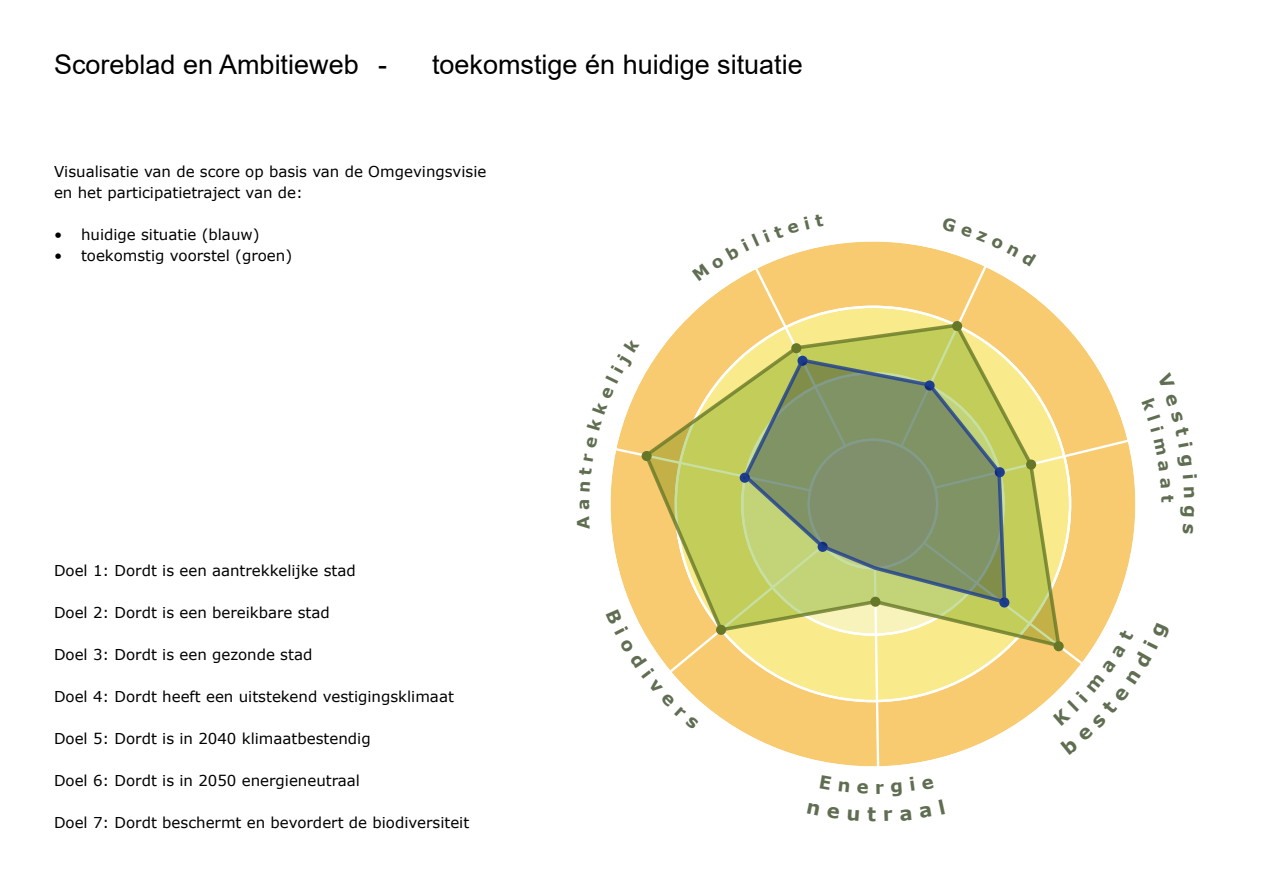
<style>
.page{position:relative;width:1263px;height:893px;background:#fff}
.page>*{position:absolute;margin:0;border:0;box-sizing:border-box;transform-origin:0 0}
.t1{font:27px "Arial";color:#000}
.t2{font:700 16.8px "Verdana";color:#384926}
.t3{font:15px/21px "Verdana";color:#000}
</style>
<div class="page">
<div style="left:609px;top:240px;width:527px;height:527px;background:#f9cb70;border-radius:50%"></div>
<div style="left:676px;top:307px;width:394px;height:394px;background:#f9eb8b;border-radius:50%"></div>
<svg style="left:872px;top:647px;width:8px;height:120px"></svg>
<svg style="left:660px;top:331px;width:385px;height:316px"></svg>
<svg style="left:744px;top:358px;width:262px;height:246px;background:#8d9f6d"></svg>
<div style="left:870px;top:597px;width:10px;height:10px;border:4px solid #667828;border-radius:50%"></div>
<svg style="left:609px;top:241px;width:239px;height:252px"></svg>
<svg style="left:899px;top:241px;width:233px;height:249px"></svg>
<svg style="left:612px;top:541px;width:216px;height:189px"></svg>
<svg style="left:921px;top:540px;width:212px;height:215px"></svg>
<h1 class="t1" style="left:54px;top:46px;width:334px">Scoreblad en Ambitieweb -</h1>
<h1 class="t1" style="left:432px;top:46px;width:372px">toekomstige én huidige situatie</h1>
<p class="t3" style="left:54px;top:161px;width:434px">Visualisatie van de score op basis van de Omgevingsvisie en het participatietraject van de:</p>
<p class="t3" style="left:54px;top:224px;width:207px">• huidige situatie (blauw)</p>
<p class="t3" style="left:54px;top:245px;width:240px">• toekomstig voorstel (groen)</p>
<p class="t3" style="left:54px;top:560px;width:303px">Doel 1: Dordt is een aantrekkelijke stad</p>
<p class="t3" style="left:54px;top:602px;width:277px">Doel 2: Dordt is een bereikbare stad</p>
<p class="t3" style="left:54px;top:644px;width:260px">Doel 3: Dordt is een gezonde stad</p>
<p class="t3" style="left:54px;top:686px;width:401px">Doel 4: Dordt heeft een uitstekend vestigingsklimaat</p>
<p class="t3" style="left:54px;top:728px;width:318px">Doel 5: Dordt is in 2040 klimaatbestendig</p>
<p class="t3" style="left:54px;top:770px;width:307px">Doel 6: Dordt is in 2050 energieneutraal</p>
<p class="t3" style="left:54px;top:812px;width:417px">Doel 7: Dordt beschermt en bevordert de biodiversiteit</p>
<p class="t2" style="left:571px;top:510px;width:13px;rotate:-90deg">a</p>
</div>
